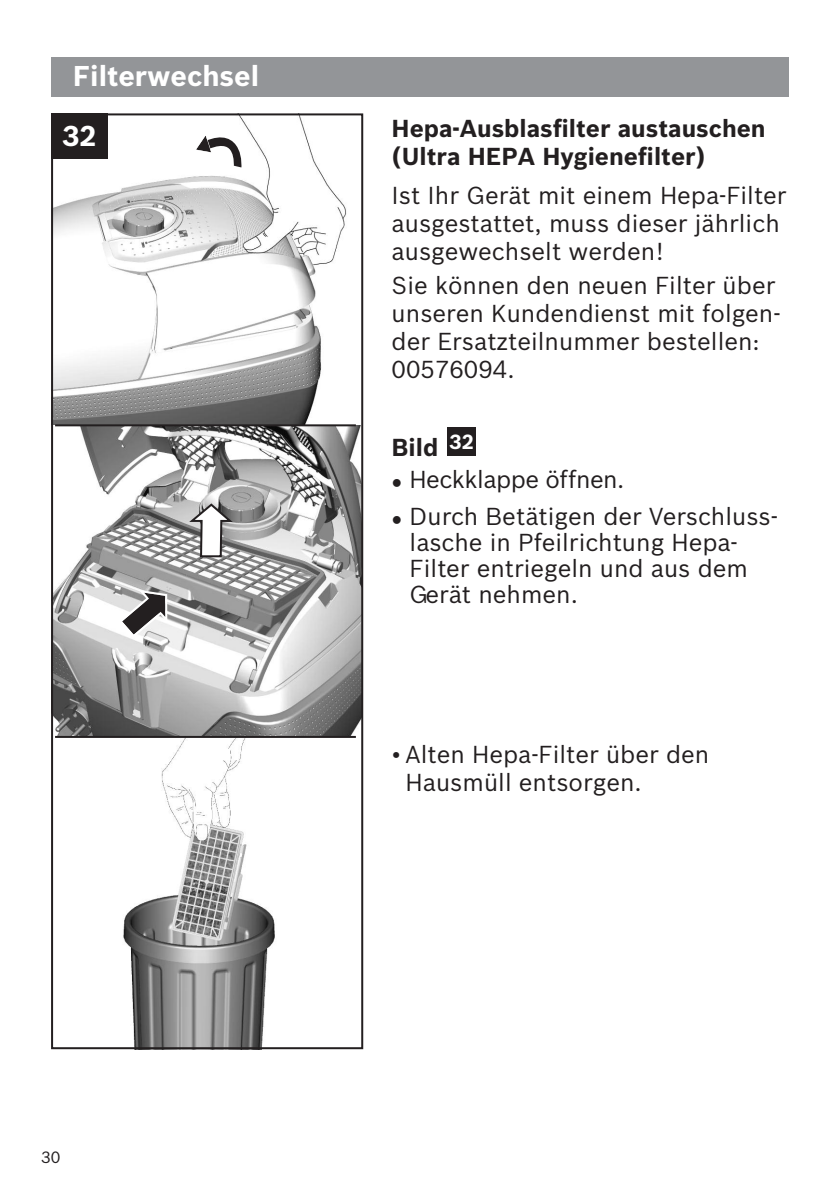
<style>
.page{position:relative;width:840px;height:1191px;background:#fff}
.page>*{position:absolute;margin:0;border:0;box-sizing:border-box;transform-origin:0 0}
.t1{font:700 28px/59.8px "Bosch Sans";color:#fff}
.t2{font:24px/28px "Bosch Sans";color:#231f20}
.t3{font:700 24px/28px "Bosch Sans";color:#231f20}
.t4{font:24px "Bosch Sans";letter-spacing:-.02em;color:#231f20}
.t5{font:700 20px "Bosch Sans";color:#fff}
.t6{font:16px "Bosch Sans";color:#231f20}
.s1{font-family:"Tahoma";font-size:18px}
</style>
<div class="page">
<img style="left:123px;top:738px;width:152px;height:308px">
<img style="left:54px;top:425px;width:306px;height:311px">
<svg style="left:54px;top:116px;width:302px;height:309px"></svg>
<div style="left:51px;top:113px;width:312px;height:936px;border:2px solid #231f20"></div>
<hr style="left:55px;top:736px;width:300px;height:2px;background:#231f20">
<div style="left:51px;top:57px;width:737px;height:39px;background:#939598"></div>
<div style="left:51px;top:113px;width:57px;height:46px;background:#231f20"></div>
<hr style="left:55px;top:424px;width:300px;height:2px;background:#231f20">
<div style="left:447px;top:427px;width:28px;height:29px;background:#231f20"></div>
<svg style="left:193px;top:113px;width:63px;height:65px"></svg>
<svg style="left:119px;top:590px;width:48px;height:47px"></svg>
<svg style="left:189px;top:503px;width:43px;height:54px"></svg>
<p class="t1" style="left:63px;top:47px;width:198px;text-indent:10px">Filterwechsel<br>32</p>
<p class="t3" style="left:391px;top:115px;width:375px">Hepa-Ausblasfilter austauschen (Ultra HEPA Hygienefilter)</p>
<p class="t2" style="left:391px;top:182px;width:396px">Ist Ihr Gerät mit einem Hepa-Filter ausgestattet, muss dieser jährlich ausgewechselt werden!</p>
<p class="t2" style="left:391px;top:272px;width:390px">Sie können den neuen Filter über unseren Kundendienst mit folgen&shy;der Ersatzteilnummer bestellen:<br>00576094.</p>
<p class="t5" style="left:449px;top:430px;width:26px">32</p>
<p class="t3" style="left:391px;top:433px;width:48px">Bild</p>
<p class="t4" style="left:391px;top:465px;width:234px"><span class="s1">●</span> Heckklappe öffnen.</p>
<p class="t2" style="left:409px;top:504px;width:369px;line-height:26px;text-indent:-18px"><span class="s1">●</span> Durch Betätigen der Verschluss&shy;lasche in Pfeilrichtung Hepa-<br>Filter entriegeln und aus dem<br>Gerät nehmen.</p>
<p class="t2" style="left:405px;top:741px;width:305px;text-indent:-14px">• Alten Hepa-Filter über den<br>Hausmüll entsorgen.</p>
<p class="t6" style="left:41px;top:1148px;width:21px">30</p>
</div>
